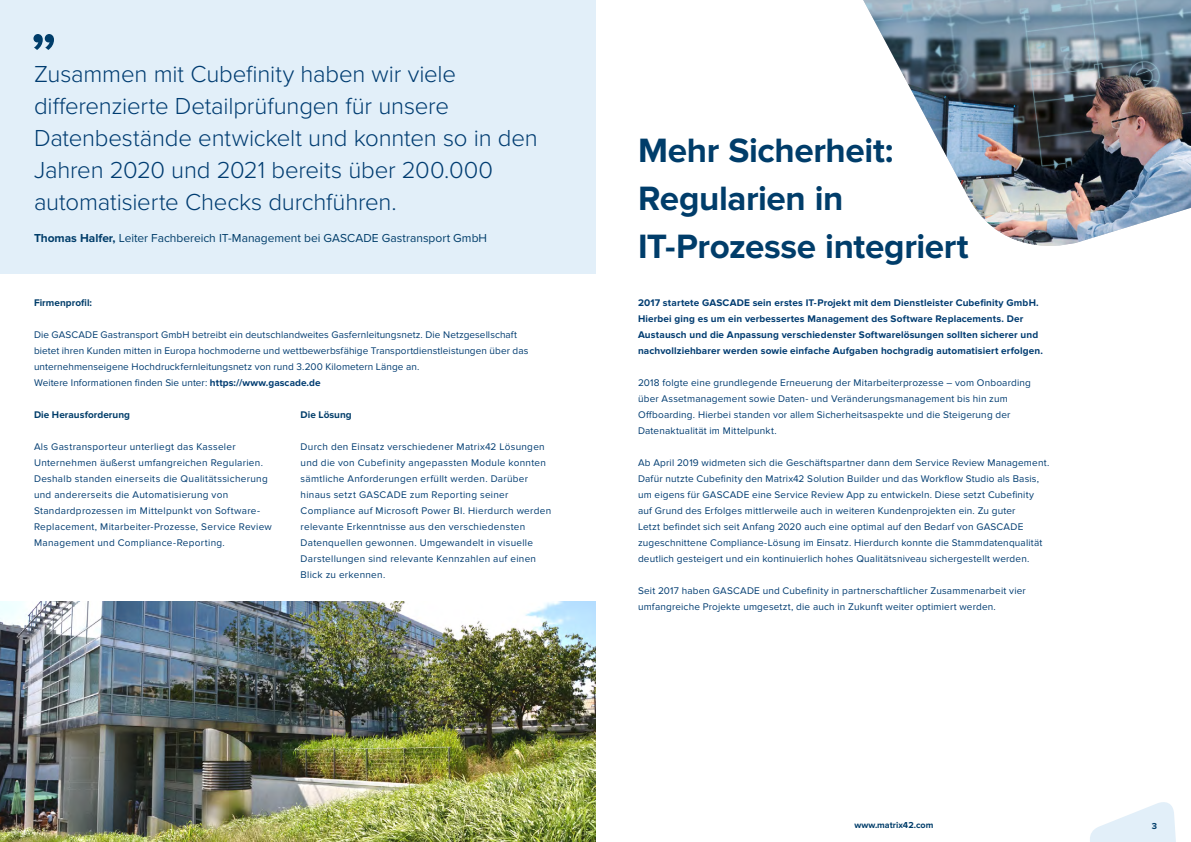
<style>
.page{position:relative;width:1191px;height:842px;background:#fff}
.page>*{position:absolute;margin:0;border:0;box-sizing:border-box;transform-origin:0 0}
.t1{font:700 35px/48px "Proxima Nova";letter-spacing:-.01em;color:#003d6a}
.t2{font:300 24px/32px "Proxima Nova";letter-spacing:-.01em;color:#003c71}
.t3{font:12px "Proxima Nova";color:#003d6a}
.t4{font:10px/16px "Proxima Nova";letter-spacing:.02em;color:#003c71}
.t5{font:700 10px/16px "Proxima Nova";letter-spacing:.015em;color:#003c71}
.t6{font:700 10px "Proxima Nova";letter-spacing:.005em;color:#003d6a}
.t7{font:700 9px "Proxima Nova";color:#003d6a}
.s1{font-weight:700}
</style>
<div class="page">
<svg style="left:1090px;top:802px;width:86px;height:40px"></svg>
<div style="left:0;top:0;width:595px;height:274px;background:#e2eff9"></div>
<svg style="left:33px;top:34px;width:21px;height:16px"></svg>
<img style="left:0;top:602px;width:595px;height:240px">
<img style="left:863px;top:0;width:328px;height:246px">
<h2 class="t2" style="left:34px;top:57px;width:505px">Zusammen mit Cubefinity haben wir viele differenzierte Detailprüfungen für unsere Datenbestände entwickelt und konnten so in den Jahren 2020 und 2021 bereits über 200.000 automatisierte Checks durchführen.</h2>
<p class="t3" style="left:34px;top:231px;width:455px"><span class="s1">Thomas Halfer,</span> Leiter Fachbereich IT-Management bei GASCADE Gastransport GmbH</p>
<p class="t6" style="left:34px;top:297px;width:60px">Firmenprofil:</p>
<p class="t4" style="left:34px;top:327px;width:496px">Die GASCADE Gastransport GmbH betreibt ein deutschlandweites Gasfernleitungsnetz. Die Netzgesellschaft bietet ihren Kunden mitten in Europa hochmoderne und wettbewerbsfähige Transportdienstleistungen über das unternehmenseigene Hochdruckfernleitungsnetz von rund 3.200 Kilometern Länge an.<br>Weitere Informationen finden Sie unter: <span class="s1">https://www.gascade.de</span></p>
<p class="t6" style="left:34px;top:409px;width:98px">Die Herausforderung</p>
<p class="t6" style="left:300px;top:409px;width:53px">Die Lösung</p>
<p class="t4" style="left:34px;top:439px;width:239px">Als Gastransporteur unterliegt das Kasseler Unternehmen äußerst umfangreichen Regularien.<br>Deshalb standen einerseits die Qualitätssicherung und andererseits die Automatisierung von Standardprozessen im Mittelpunkt von Software-Replacement, Mitarbeiter-Prozesse, Service Review Management und Compliance-Reporting.</p>
<p class="t4" style="left:300px;top:439px;width:252px">Durch den Einsatz verschiedener Matrix42 Lösungen und die von Cubefinity angepassten Module konnten sämtliche Anforderungen erfüllt werden. Darüber hinaus setzt GASCADE zum Reporting seiner Compliance auf Microsoft Power BI. Hierdurch werden relevante Erkenntnisse aus den verschiedensten Datenquellen gewonnen. Umgewandelt in visuelle Darstellungen sind relevante Kennzahlen auf einen Blick zu erkennen.</p>
<h1 class="t1" style="left:638px;top:127px;width:332px">Mehr Sicherheit:<br>Regularien in<br>IT-Prozesse integriert</h1>
<p class="t5" style="left:638px;top:295px;width:406px">2017 startete GASCADE sein erstes IT-Projekt mit dem Dienstleister Cubefinity GmbH.<br>Hierbei ging es um ein verbessertes Management des Software Replacements. Der Austausch und die Anpassung verschiedenster Softwarelösungen sollten sicherer und nachvollziehbarer werden sowie einfache Aufgaben hochgradig automatisiert erfolgen.</p>
<p class="t4" style="left:638px;top:375px;width:394px">2018 folgte eine grundlegende Erneuerung der Mitarbeiterprozesse – vom Onboarding über Assetmanagement sowie Daten- und Veränderungsmanagement bis hin zum Offboarding. Hierbei standen vor allem Sicherheitsaspekte und die Steigerung der Datenaktualität im Mittelpunkt.</p>
<p class="t4" style="left:638px;top:455px;width:413px">Ab April 2019 widmeten sich die Geschäftspartner dann dem Service Review Management.<br>Dafür nutzte Cubefinity den Matrix42 Solution Builder und das Workflow Studio als Basis, um eigens für GASCADE eine Service Review App zu entwickeln. Diese setzt Cubefinity auf Grund des Erfolges mittlerweile auch in weiteren Kundenprojekten ein. Zu guter<br>Letzt befindet sich seit Anfang 2020 auch eine optimal auf den Bedarf von GASCADE zugeschnittene Compliance-Lösung im Einsatz. Hierdurch konnte die Stammdatenqualität deutlich gesteigert und ein kontinuierlich hohes Qualitätsniveau sichergestellt werden.</p>
<p class="t4" style="left:638px;top:583px;width:389px">Seit 2017 haben GASCADE und Cubefinity in partnerschaftlicher Zusammenarbeit vier umfangreiche Projekte umgesetzt, die auch in Zukunft weiter optimiert werden.</p>
<p class="t7" style="left:854px;top:820px;width:80px">www.matrix42.com</p>
<p class="t7" style="left:1151px;top:820px;width:7px">3</p>
</div>
